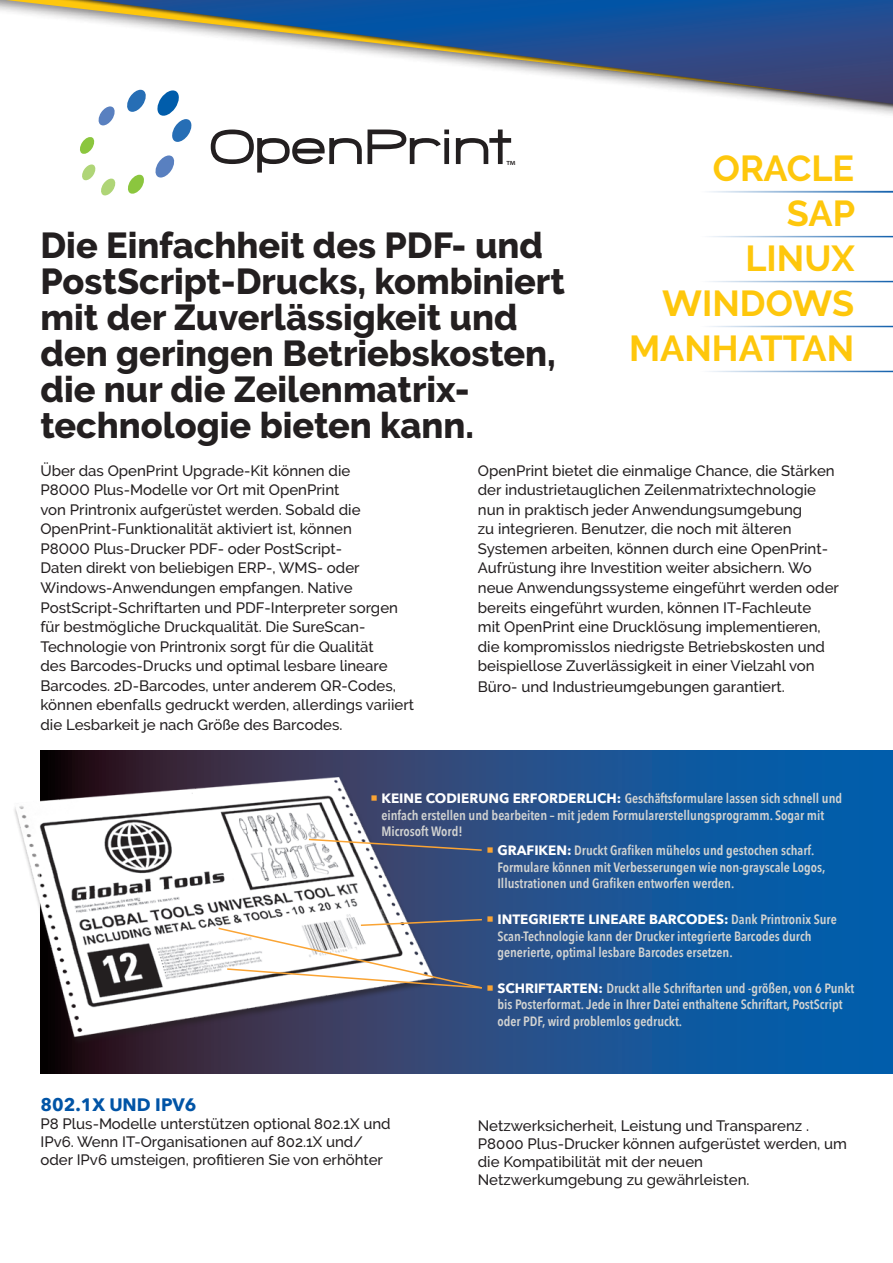
<style>
.page{position:relative;width:893px;height:1263px;background:#fff}
.page>*{position:absolute;margin:0;border:0;box-sizing:border-box;transform-origin:0 0}
.t1{font:800 36px/36px "Raleway";color:#231f20}
.t2{font:700 36px "Raleway";color:#fec70c}
.t3{font:700 18px "Avenir Next";color:#0154a6}
.t4{font:500 15px/19.5px "Raleway";color:#231f20}
.t5{font:15px "Myriad Pro";color:#231f20}
.Paragraph_Style_2{font:600 13.5px/16.5px "Avenir Next Condensed";color:#d2d3d1}
.s1{color:#faa434}
.s2{font-family:"Avenir Next";font-weight:700;color:#fff}
</style>
<div class="page">
<svg style="left:40px;top:751px;width:853px;height:322px;background:#175291"></svg>
<img style="left:14px;top:766px;width:432px;height:284px">
<svg style="left:307px;top:838px;width:176px;height:14px"></svg>
<svg style="left:217px;top:918px;width:266px;height:72px"></svg>
<svg style="left:172px;top:125px;width:20px;height:17px"></svg>
<svg style="left:80px;top:137px;width:15px;height:17px"></svg>
<svg style="left:155px;top:155px;width:20px;height:23px"></svg>
<svg style="left:128px;top:174px;width:16px;height:20px"></svg>
<svg style="left:82px;top:164px;width:34px;height:31px"></svg>
<svg style="left:211px;top:130px;width:151px;height:43px"></svg>
<svg style="left:368px;top:130px;width:81px;height:34px"></svg>
<svg style="left:456px;top:130px;width:55px;height:34px"></svg>
<div style="left:34px;top:0;width:859px;height:115px;background:#231f20;opacity:.75"></div>
<svg style="left:91px;top:0;width:802px;height:104px"></svg>
<hr style="left:699px;top:191px;width:194px;height:1px;background:#0154a6">
<hr style="left:699px;top:236px;width:194px;height:1px;background:#0154a6">
<hr style="left:699px;top:281px;width:194px;height:1px;background:#0154a6">
<hr style="left:699px;top:326px;width:194px;height:1px;background:#0154a6">
<hr style="left:699px;top:371px;width:194px;height:1px;background:#0154a6">
<p class="t5" style="left:506px;top:157px;width:11px">™</p>
<p class="t1" style="left:40px;top:227px;width:526px">Die Einfachheit des PDF- und<br>PostScript-Drucks, kombiniert mit der Zuverlässigkeit und den geringen Betriebskosten, die nur die Zeilenmatrix&shy;technologie bieten kann.</p>
<p class="t2" style="left:713px;top:148px;width:143px">ORACLE</p>
<p class="t2" style="left:787px;top:193px;width:70px">SAP</p>
<p class="t2" style="left:745px;top:238px;width:111px">LINUX</p>
<p class="t2" style="left:662px;top:283px;width:193px">WINDOWS</p>
<p class="t2" style="left:629px;top:328px;width:227px">MANHATTAN</p>
<p class="t4" style="left:40px;top:461px;width:375px">Über das OpenPrint Upgrade-Kit können die<br>P8000 Plus-Modelle vor Ort mit OpenPrint<br>von Printronix aufgerüstet werden. Sobald die OpenPrint-Funktionalität aktiviert ist, können<br>P8000 Plus-Drucker PDF- oder PostScript-<br>Daten direkt von beliebigen ERP-, WMS- oder Windows-Anwendungen empfangen. Native PostScript-Schriftarten und PDF-Interpreter sorgen für bestmögliche Druckqualität. Die SureScan-Technologie von Printronix sorgt für die Qualität<br>des Barcodes-Drucks und optimal lesbare lineare Barcodes. 2D-Barcodes, unter anderem QR-Codes, können ebenfalls gedruckt werden, allerdings variiert die Lesbarkeit je nach Größe des Barcodes.</p>
<p class="t4" style="left:478px;top:461px;width:363px">OpenPrint bietet die einmalige Chance, die Stärken der industrietauglichen Zeilenmatrixtechnologie nun in praktisch jeder Anwendungsumgebung<br>zu integrieren. Benutzer, die noch mit älteren Systemen arbeiten, können durch eine OpenPrint-Aufrüstung ihre Investition weiter absichern. Wo neue Anwendungssysteme eingeführt werden oder bereits eingeführt wurden, können IT-Fachleute<br>mit OpenPrint eine Drucklösung implementieren, die kompromisslos niedrigste Betriebskosten und beispiellose Zuverlässigkeit in einer Vielzahl von</p>
<p class="t4" style="left:478px;top:677px;width:308px">Büro- und Industrieumgebungen garantiert.</p>
<p class="Paragraph_Style_2" style="left:381px;top:790px;width:462px;text-indent:-11px"><span class="s1">○</span> <span class="s2">KEINE CODIERUNG ERFORDERLICH:</span> Geschäftsformulare lassen sich schnell und einfach erstellen und bearbeiten – mit jedem Formularerstellungsprogramm. Sogar mit<br>Microsoft Word!</p>
<p class="Paragraph_Style_2" style="left:497px;top:842px;width:330px;text-indent:-11px"><span class="s1">○</span> <span class="s2">GRAFIKEN:</span> Druckt Grafiken mühelos und gestochen scharf.<br>Formulare können mit Verbesserungen wie non-grayscale Logos,<br>Illustrationen und Grafiken entworfen werden.</p>
<p class="Paragraph_Style_2" style="left:497px;top:911px;width:341px;text-indent:-11px"><span class="s1">○</span> <span class="s2">INTEGRIERTE LINEARE BARCODES:</span> Dank Printronix Sure<br>Scan-Technologie kann der Drucker integrierte Barcodes durch generierte, optimal lesbare Barcodes ersetzen.</p>
<p class="Paragraph_Style_2" style="left:497px;top:979px;width:359px;text-indent:-11px"><span class="s1">○</span> <span class="s2">SCHRIFTARTEN:</span> Druckt alle Schriftarten und -größen, von 6 Punkt bis Posterformat. Jede in Ihrer Datei enthaltene Schriftart, PostScript oder PDF, wird problemlos gedruckt.</p>
<p class="t3" style="left:40px;top:1089px;width:157px">802.1X UND IPV6</p>
<p class="t4" style="left:40px;top:1115px;width:352px;line-height:18px">P8 Plus-Modelle unterstützen optional 802.1X und<br>IPv6. Wenn IT-Organisationen auf 802.1X und/ oder IPv6 umsteigen, profitieren Sie von erhöhter</p>
<p class="t4" style="left:478px;top:1117px;width:371px;line-height:18px">Netzwerksicherheit, Leistung und Transparenz .<br>P8000 Plus-Drucker können aufgerüstet werden, um die Kompatibilität mit der neuen</p>
<p class="t4" style="left:478px;top:1170px;width:273px">Netzwerkumgebung zu gewährleisten.</p>
</div>
